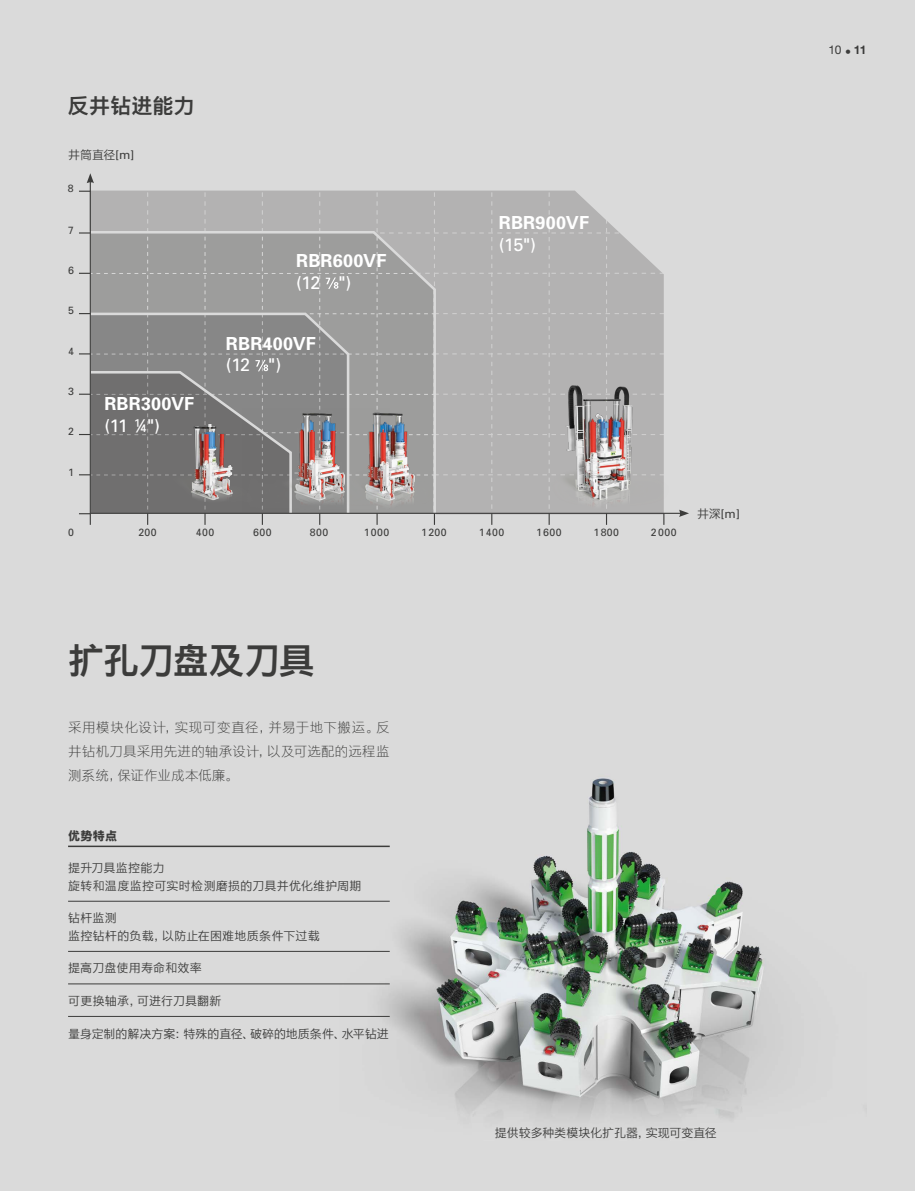
<style>
.page{position:relative;width:915px;height:1191px;background:#fff}
.page>*{position:absolute;margin:0;border:0;box-sizing:border-box;transform-origin:0 0}
.t1{font:36px "M Ying Hei PRC W7";letter-spacing:-.025em;color:#3c3c3b}
.t2{font:21px "M Ying Hei PRC W7";letter-spacing:.015em;color:#3c3c3b}
.t3{font:700 18px "Univers";letter-spacing:.01em;color:#fff}
.t4{font:18px "Univers";letter-spacing:-.04em;color:#fff}
.t5{font:13.5px/23.9px "M Ying Hei PRC W3";letter-spacing:.015em;color:#3c3c3b;text-align:justify}
.t6{font:12px/17.7px "M Ying Hei PRC W4";letter-spacing:.01em;color:#3c3c3b}
.t7{font:12px "Univers";color:#3c3c3b}
.t8{font:12px "M Ying Hei PRC W8";color:#3c3c3b}
.t9{font:10.5px "Univers";letter-spacing:.045em;color:#3c3c3b}
.s1{font-family:"Univers"}
.s2{font-family:"M Ying Hei PRC W4"}
.s3{font-family:"M Ying Hei PRC W8"}
.s4{font-family:"M Ying Hei PRC W7"}
</style>
<div class="page">
<div style="left:0;top:0;width:914px;height:1191px;background:#dadada"></div>
<hr style="left:90px;top:181px;width:1px;height:333px;background:#3c3c3b">
<svg style="left:87px;top:173px;width:7px;height:10px"></svg>
<hr style="left:90px;top:513px;width:591px;height:1px;background:#3c3c3b">
<svg style="left:678px;top:513px;width:10px;height:4px"></svg>
<img style="left:339px;top:778px;width:428px;height:342px">
<svg style="left:79px;top:191px;width:585px;height:334px;background:#a4a2a2"></svg>
<hr style="left:68px;top:845px;width:321px;height:2px;background:#3c3c3b">
<hr style="left:68px;top:901px;width:321px;height:1px;background:#3c3c3b">
<hr style="left:68px;top:951px;width:321px;height:1px;background:#3c3c3b">
<hr style="left:68px;top:983px;width:321px;height:1px;background:#3c3c3b">
<hr style="left:68px;top:1016px;width:321px;height:1px;background:#3c3c3b">
<h2 class="t2" style="left:68px;top:93px;width:129px">反井钻进能力</h2>
<p class="t6" style="left:68px;top:145px;width:68px">井筒直径<span class="s1">[m]</span></p>
<p class="t9" style="left:68px;top:182px;width:7px">8</p>
<p class="t9" style="left:68px;top:223px;width:7px">7</p>
<p class="t9" style="left:68px;top:264px;width:7px">6</p>
<p class="t9" style="left:68px;top:304px;width:7px">5</p>
<p class="t9" style="left:68px;top:344px;width:7px">4</p>
<p class="t9" style="left:68px;top:385px;width:7px">3</p>
<p class="t9" style="left:68px;top:425px;width:7px">2</p>
<p class="t9" style="left:68px;top:465px;width:7px">1</p>
<h3 class="t3" style="left:104px;top:392px;width:91px">RBR300VF</h3>
<h3 class="t4" style="left:104px;top:414px;width:57px">(11 ¼")</h3>
<h3 class="t3" style="left:296px;top:249px;width:92px">RBR600VF</h3>
<h3 class="t4" style="left:296px;top:271px;width:57px">(12 ")</h3>
<h3 class="t3" style="left:226px;top:332px;width:91px">RBR400VF</h3>
<h3 class="t4" style="left:226px;top:354px;width:57px">(12 ")</h3>
<h3 class="t3" style="left:498px;top:211px;width:92px">RBR900VF</h3>
<h3 class="t4" style="left:498px;top:233px;width:39px">(15")</h3>
<p class="t9" style="left:68px;top:526px;width:7px">0</p>
<p class="t9" style="left:138px;top:526px;width:20px">200</p>
<p class="t9" style="left:196px;top:526px;width:20px">400</p>
<p class="t9" style="left:253px;top:526px;width:20px">600</p>
<p class="t9" style="left:310px;top:526px;width:20px">800</p>
<p class="t9" style="left:363px;top:526px;width:27px">1000</p>
<p class="t9" style="left:421px;top:526px;width:27px">1200</p>
<p class="t9" style="left:478px;top:526px;width:27px">1400</p>
<p class="t9" style="left:536px;top:526px;width:27px">1600</p>
<p class="t9" style="left:593px;top:526px;width:27px">1800</p>
<p class="t9" style="left:650px;top:526px;width:27px">2000</p>
<p class="t7" style="left:696px;top:506px;width:44px"><span class="s2">井深</span>[m]</p>
<h1 class="t1" style="left:68px;top:638px;width:248px">扩孔刀盘及刀具</h1>
<p class="t5" style="left:68px;top:715px;width:323px">采用模块化设计，实现可变直径，并易于地下搬运。反井钻机刀具采用先进的轴承设计，以及可选配的远程监测系统，保证作业成本低廉。</p>
<p class="t8" style="left:68px;top:828px;width:50px">优势特点</p>
<p class="t6" style="left:68px;top:859px;width:295px">提升刀具监控能力<br>旋转和温度监控可实时检测磨损的刀具并优化维护周期</p>
<p class="t6" style="left:68px;top:909px;width:253px">钻杆监测<br>监控钻杆的负载，以防止在困难地质条件下过载</p>
<p class="t6" style="left:68px;top:959px;width:135px">提高刀盘使用寿命和效率</p>
<p class="t6" style="left:68px;top:991px;width:155px">可更换轴承，可进行刀具翻新</p>
<p class="t6" style="left:68px;top:1024px;width:322px">量身定制的解决方案：特殊的直径、破碎的地质条件、水平钻进</p>
<p class="t6" style="left:494px;top:1124px;width:223px">提供较多种类模块化扩孔器，实现可变直径</p>
<p class="t6" style="left:828px;top:40px;width:40px">10 <span class="s3">•</span> <span class="s4">11</span></p>
</div>
